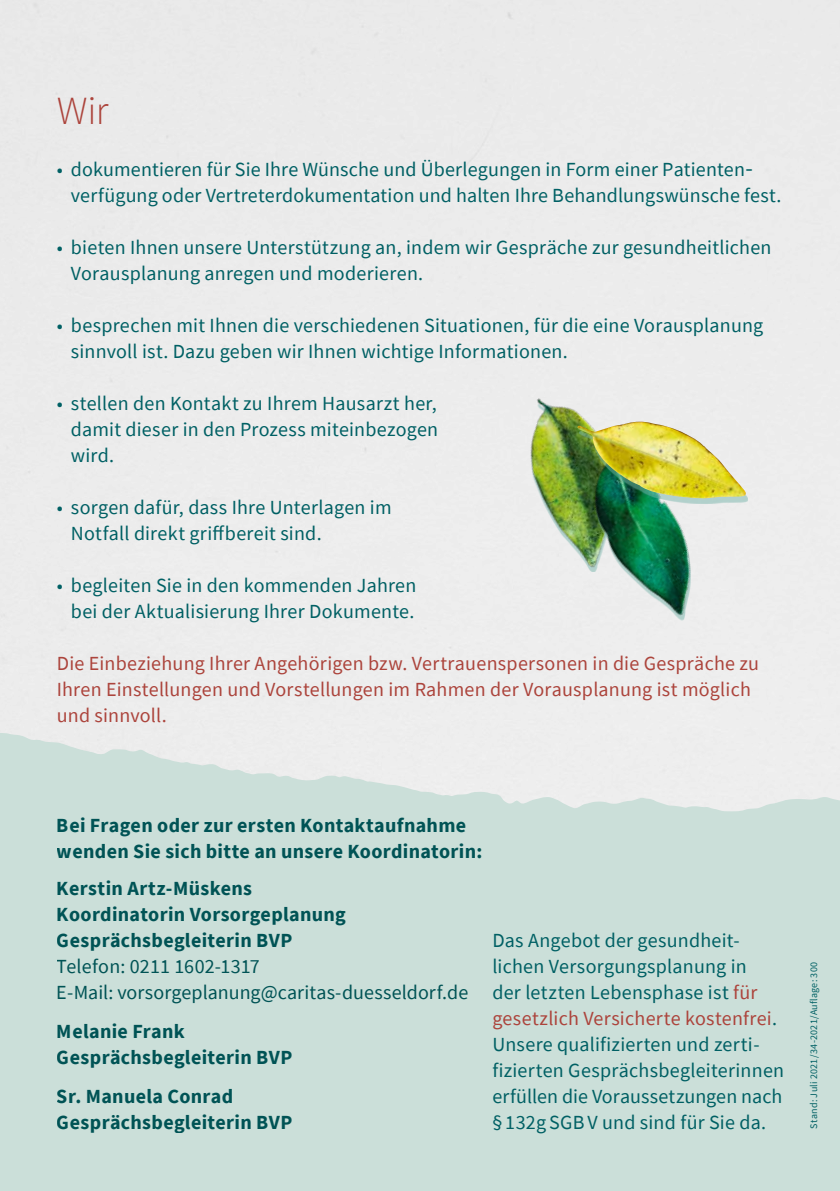
<style>
.page{position:relative;width:840px;height:1191px;background:#fff}
.page>*{position:absolute;margin:0;border:0;box-sizing:border-box;transform-origin:0 0}
.t1{font:300 40px "Source Sans Pro";color:#ac443c}
.t2{font:20px/26px "Source Sans Pro";letter-spacing:.01em;color:#006064}
.t3{font:700 20px/26px "Source Sans Pro";letter-spacing:.015em;color:#006064}
.t4{font:20px/26px "Source Sans Pro";letter-spacing:.01em;color:#ac443c}
.t5{font:10px "Source Sans Pro";letter-spacing:.03em;color:#006064}
.s1{color:#ac443c}
</style>
<div class="page">
<svg style="left:0;top:692px;width:839px;height:499px;background:#d1e1dc"></svg>
<div style="left:492px;top:372px;width:159px;height:216px;background:#ececec"></div>
<img style="left:537px;top:414px;width:201px;height:244px">
<div style="left:578px;top:427px;width:169px;height:76px;background:#76b4aa;opacity:.5"></div>
<img style="left:577px;top:422px;width:169px;height:76px">
<h1 class="t1" style="left:57px;top:86px;width:53px">Wir</h1>
<p class="t2" style="left:71px;top:156px;width:711px;text-indent:-14px">• dokumentieren für Sie Ihre Wünsche und Überlegungen in Form einer Patienten&shy;verfügung oder Vertreterdokumentation und halten Ihre Behandlungswünsche fest.</p>
<p class="t2" style="left:71px;top:234px;width:701px;text-indent:-14px">• bieten Ihnen unsere Unterstützung an, indem wir Gespräche zur gesundheitlichen<br>Vorausplanung anregen und moderieren.</p>
<p class="t2" style="left:71px;top:312px;width:693px;text-indent:-14px">• besprechen mit Ihnen die verschiedenen Situationen, für die eine Vorausplanung sinnvoll ist. Dazu geben wir Ihnen wichtige Informationen.</p>
<p class="t2" style="left:71px;top:390px;width:368px;text-align:justify;text-indent:-14px">• stellen den Kontakt zu Ihrem Hausarzt her, damit dieser in den Prozess miteinbezogen wird.</p>
<p class="t2" style="left:71px;top:494px;width:322px;text-indent:-14px">• sorgen dafür, dass Ihre Unterlagen im<br>Notfall direkt griffbereit sind.</p>
<p class="t2" style="left:57px;top:572px;width:361px;text-align:right">• begleiten Sie in den kommenden Jahren bei der Aktualisierung Ihrer Dokumente.</p>
<p class="t4" style="left:57px;top:650px;width:703px">Die Einbeziehung Ihrer Angehörigen bzw. Vertrauenspersonen in die Gespräche zu<br>Ihren Einstellungen und Vorstellungen im Rahmen der Vorausplanung ist möglich und sinnvoll.</p>
<p class="t3" style="left:57px;top:811px;width:427px">Bei Fragen oder zur ersten Kontaktaufnahme wenden Sie sich bitte an unsere Koordinatorin:</p>
<p class="t3" style="left:57px;top:875px;width:290px">Kerstin Artz-Müskens<br>Koordinatorin Vorsorgeplanung<br>Gesprächsbegleiterin BVP</p>
<p class="t2" style="left:57px;top:953px;width:413px">Telefon: 0211 1602-1317<br>E-Mail: vorsorgeplanung@caritas-duesseldorf.de</p>
<p class="t3" style="left:57px;top:1017px;width:237px">Melanie Frank<br>Gesprächsbegleiterin BVP</p>
<p class="t3" style="left:57px;top:1082px;width:237px">Sr. Manuela Conrad<br>Gesprächsbegleiterin BVP</p>
<p class="t2" style="left:492px;top:926px;width:293px">Das Angebot der gesundheit&shy;lichen Versorgungsplanung in<br>der letzten Lebensphase ist <span class="s1">für gesetzlich Versicherte kostenfrei</span>.<br>Unsere qualifizierten und zerti&shy;fizierten Gesprächsbegleiterinnen erfüllen die Voraussetzungen nach § 132g SGBV und sind für Sie da.</p>
<p class="t5" style="left:807px;top:1128px;width:168px;rotate:-90deg">Stand: Juli 2021/34-2021/Auflage: 300</p>
</div>
